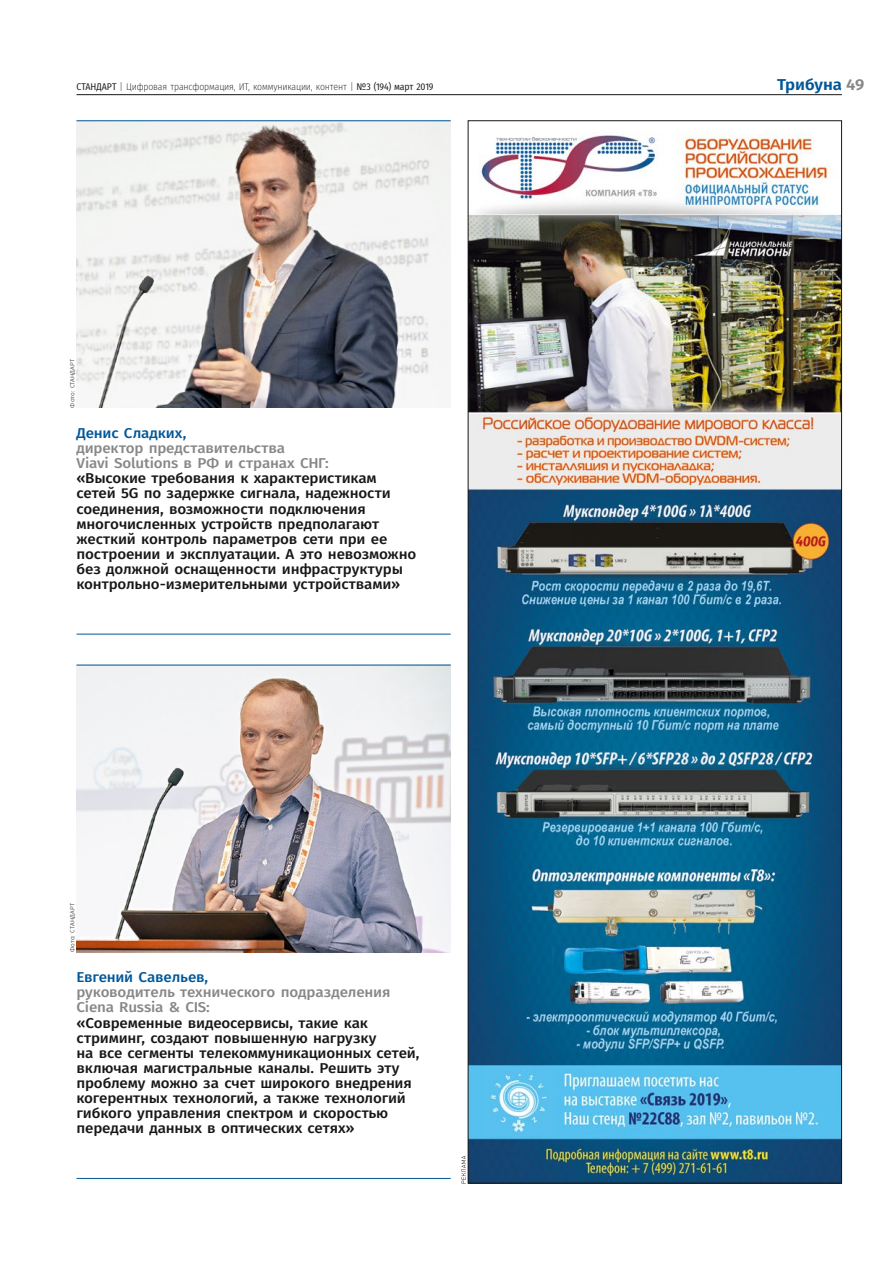
<style>
.page{position:relative;width:893px;height:1263px;background:#fff}
.page>*{position:absolute;margin:0;border:0;box-sizing:border-box;transform-origin:0 0}
.t1{font:600 15.75px "Fira Sans";letter-spacing:-.005em;color:#005799;scale:1.06 1}
.TribGcap{font:500 14.25px/15.1px "Fira Sans";letter-spacing:-.015em;color:#181716;scale:1.07 1}
.t2{font:200 9.75px "Fira Sans Condensed";letter-spacing:-.015em;color:#181716}
.gAut{font:300 6px "Fira Sans";letter-spacing:.015em;color:#181716;scale:1.07 1}
.s1{font-weight:400}
.s2{color:#868786}
.s3{color:#005799}
</style>
<div class="page">
<img style="left:77px;top:666px;width:374px;height:286px">
<img style="left:77px;top:121px;width:374px;height:287px">
<hr style="left:77px;top:120px;width:374px;height:1px;background:#005799">
<hr style="left:77px;top:665px;width:374px;height:1px;background:#005799">
<hr style="left:77px;top:634px;width:374px;height:1px;background:#005799">
<hr style="left:77px;top:1178px;width:374px;height:1px;background:#005799">
<img style="left:470px;top:132px;width:370px;height:1049px">
<svg style="left:462px;top:1156px;width:4px;height:27px"></svg>
<hr style="left:77px;top:94px;width:765px;height:1px;background:#181716">
<p class="t2" style="left:77px;top:80px;width:358px"><span class="s1">СТАНДАРТ</span> | Цифровая трансформация, ИТ, коммуникации, контент | <span class="s1">№3 (194) март 2019</span></p>
<p class="t1" style="left:777px;top:72px;width:84px">Трибуна <span class="s2">49</span></p>
<p class="gAut" style="left:68px;top:408px;width:47px;rotate:-90deg">Фото: СТАНДАРТ</p>
<p class="TribGcap" style="left:77px;top:425px;width:319px"><span class="s3">Денис Сладких,<br></span><span class="s2">директор представительства<br>Viavi Solutions в РФ и странах СНГ:<br></span>«Высокие требования к характеристикам сетей 5G по задержке сигнала, надежности соединения, возможности подключения многочисленных устройств предполагают жесткий контроль параметров сети при ее построении и эксплуатации. А это невозможно без должной оснащенности инфраструктуры контрольно-измерительными устройствами»</p>
<p class="gAut" style="left:68px;top:952px;width:47px;rotate:-90deg">Фото: СТАНДАРТ</p>
<p class="TribGcap" style="left:77px;top:969px;width:322px"><span class="s3">Евгений Савельев,<br></span><span class="s2">руководитель технического подразделения Ciena Russia &amp; CIS:<br></span>«Современные видеосервисы, такие как стриминг, создают повышенную нагрузку<br>на все сегменты телекоммуникационных сетей, включая магистральные каналы. Решить эту проблему можно за счет широкого внедрения когерентных технологий, а также технологий гибкого управления спектром и скоростью передачи данных в оптических сетях»</p>
</div>
